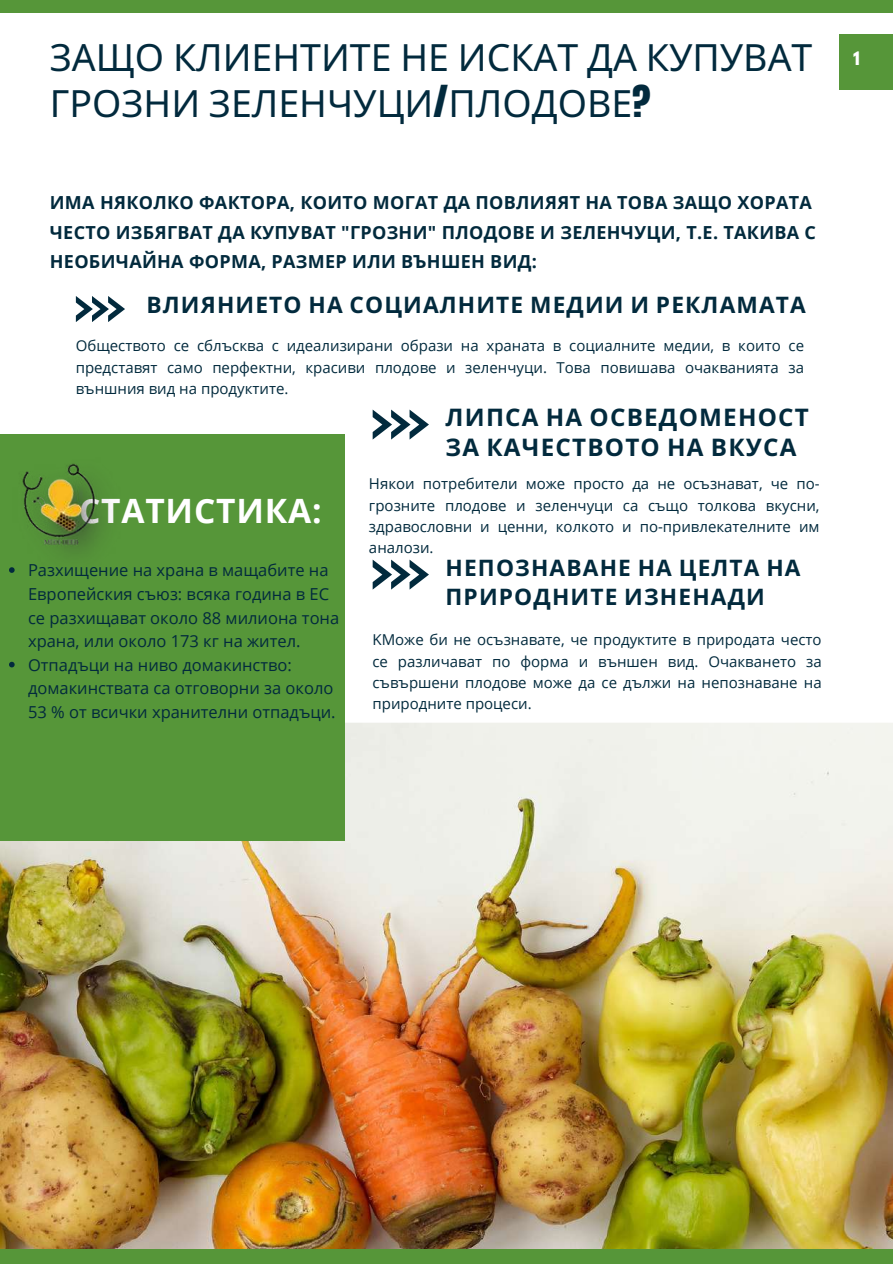
<style>
.page{position:relative;width:893px;height:1264px;background:#fff}
.page>*{position:absolute;margin:0;border:0;box-sizing:border-box;transform-origin:0 0}
.t1{font:37.5px/46.2px "Noto Sans";color:#022a3d}
.t2{font:700 33.6px "Open Sans";letter-spacing:.025em;color:#fff}
.t3{font:700 24.15px/30.3px "Noto Sans";letter-spacing:.05em;color:#022a3d}
.t4{font:700 22.65px/29.2px "Noto Sans";letter-spacing:.05em;color:#022a3d}
.t5{font:700 18px/29.2px "Open Sans";letter-spacing:.02em;color:#022a3d}
.t6{font:16.5px/23.7px "Open Sans";color:#022a3d}
.t7{font:700 16.5px "League Spartan";color:#fff}
.t8{font:15px/21.3px "Open Sans";color:#022a3d;text-align:justify}
.s1{font-family:"Anton"}
</style>
<div class="page">
<img style="left:0;top:722px;width:892px;height:527px">
<div style="left:0;top:435px;width:344px;height:406px;background:#569639"></div>
<svg style="left:76px;top:296px;width:49px;height:26px"></svg>
<div style="left:0;top:0;width:892px;height:12px;background:#569639"></div>
<div style="left:0;top:1249px;width:892px;height:14px;background:#569639"></div>
<svg style="left:372px;top:409px;width:57px;height:30px"></svg>
<svg style="left:9px;top:661px;width:6px;height:6px"></svg>
<div style="left:839px;top:34px;width:53px;height:55px;background:#569639"></div>
<svg style="left:372px;top:559px;width:57px;height:30px"></svg>
<img style="left:9px;top:463px;width:94px;height:110px">
<h1 class="t1" style="left:50px;top:34px;width:764px">ЗАЩО КЛИЕНТИТЕ НЕ ИСКАТ ДА КУПУВАТ<br>ГРОЗНИ ЗЕЛЕНЧУЦИ<span class="s1">/</span>ПЛОДОВЕ<span class="s1">?</span></h1>
<p class="t5" style="left:50px;top:188px;width:767px">ИМА НЯКОЛКО ФАКТОРА, КОИТО МОГАТ ДА ПОВЛИЯЯТ НА ТОВА ЗАЩО ХОРАТА<br>ЧЕСТО ИЗБЯГВАТ ДА КУПУВАТ "ГРОЗНИ" ПЛОДОВЕ И ЗЕЛЕНЧУЦИ, Т.Е. ТАКИВА С<br>НЕОБИЧАЙНА ФОРМА, РАЗМЕР ИЛИ ВЪНШЕН ВИД:</p>
<h3 class="t4" style="left:146px;top:290px;width:660px">ВЛИЯНИЕТО НА СОЦИАЛНИТЕ МЕДИИ И РЕКЛАМАТА</h3>
<p class="t8" style="left:76px;top:335px;width:729px">Обществото се сблъсква с идеализирани образи на храната в социалните медии, в които се представят само перфектни, красиви плодове и зеленчуци. Това повишава очакванията за външния вид на продуктите.</p>
<h2 class="t2" style="left:79px;top:487px;width:244px">СТАТИСТИКА:</h2>
<p class="t6" style="left:28px;top:558px;width:313px">Разхищение на храна в мащабите на Европейския съюз: всяка година в ЕС се разхищават около 88 милиона тона храна, или около 173 кг на жител.<br>Отпадъци на ниво домакинство: домакинствата са отговорни за около 53 % от всички хранителни отпадъци.</p>
<h3 class="t3" style="left:445px;top:401px;width:365px">ЛИПСА НА ОСВЕДОМЕНОСТ<br>ЗА КАЧЕСТВОТО НА ВКУСА</h3>
<p class="t8" style="left:369px;top:473px;width:452px">Някои потребители може просто да не осъзнават, че по&shy;грозните плодове и зеленчуци са също толкова вкусни, здравословни и ценни, колкото и по-привлекателните им аналози.</p>
<h3 class="t4" style="left:445px;top:552px;width:356px">НЕПОЗНАВАНЕ НА ЦЕЛТА НА<br>ПРИРОДНИТЕ ИЗНЕНАДИ</h3>
<p class="t8" style="left:372px;top:628px;width:450px">KМоже би не осъзнавате, че продуктите в природата често се различават по форма и външен вид. Очакването за съвършени плодове може да се дължи на непознаване на природните процеси.</p>
<p class="t7" style="left:852px;top:51px;width:8px">1</p>
</div>
